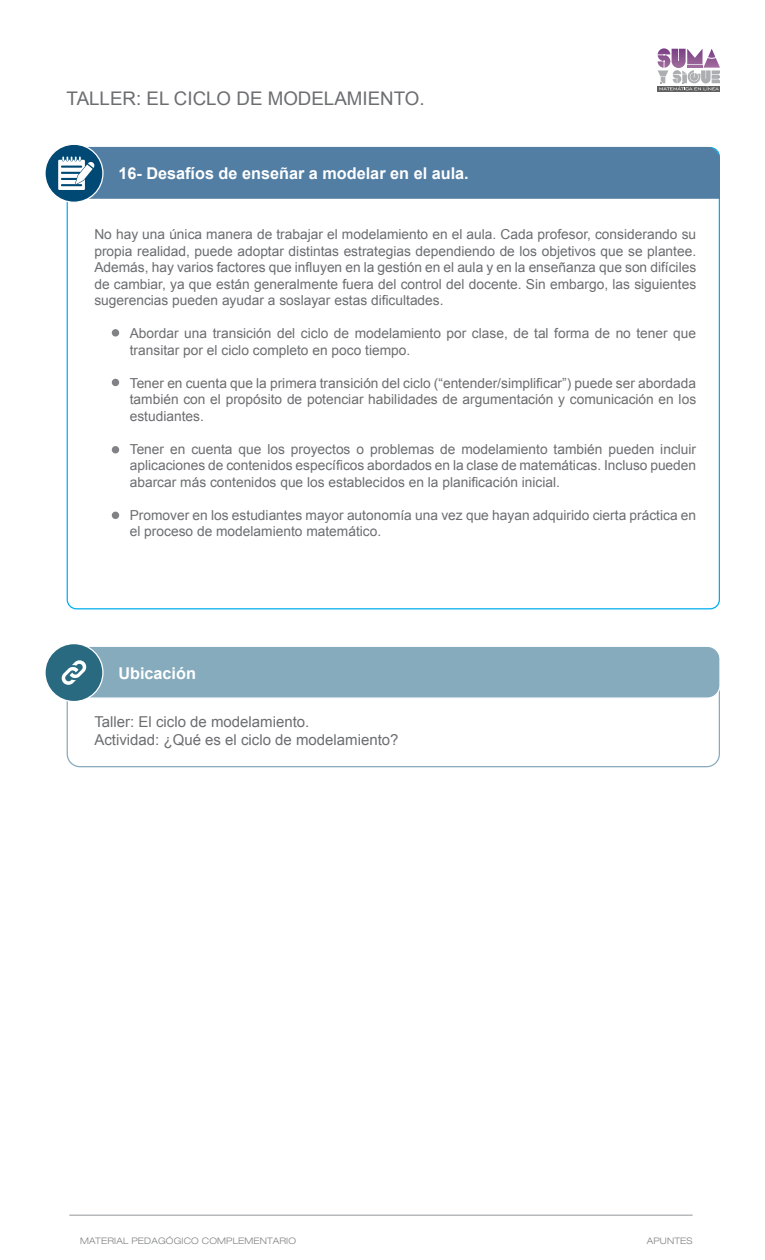
<style>
.page{position:relative;width:765px;height:1260px;background:#fff}
.page>*{position:absolute;margin:0;border:0;box-sizing:border-box;transform-origin:0 0}
.t1{font:18.75px "Arial";color:#6c6d70}
.t2{font:700 16.25px "Arial";color:#fff}
.t3{font:15px/18px "Arial";color:#6c6d70}
.t4{font:13.75px/16.5px "Arial";color:#6c6d70;text-align:justify}
.t5{font:300 expanded 9px "Helvetica Neue";letter-spacing:.02em;color:#808285}
</style>
<div class="page">
<div style="left:70px;top:646px;width:650px;height:52px;background:#86abbc;border-radius:13px"></div>
<div style="left:69px;top:646px;width:652px;height:53px;border:1px solid #fff;border-radius:13px"></div>
<div style="left:45px;top:644px;width:58px;height:58px;background:#296a81;border-radius:50%"></div>
<div style="left:44px;top:643px;width:60px;height:59px;border:1px solid #fff;border-radius:50%"></div>
<div style="left:45px;top:144px;width:58px;height:58px;background:#004974;border-radius:50%"></div>
<div style="left:44px;top:144px;width:60px;height:59px;border:1px solid #fff;border-radius:50%"></div>
<svg style="left:58px;top:147px;width:662px;height:52px;background:#537fa3"></svg>
<svg style="left:61px;top:660px;width:26px;height:25px"></svg>
<hr style="left:69px;top:1215px;width:624px;height:1px;background:#939598">
<div style="left:112px;top:329px;width:7px;height:8px;background:#808285;border-radius:50%"></div>
<div style="left:112px;top:379px;width:7px;height:7px;background:#808285;border-radius:50%"></div>
<div style="left:112px;top:446px;width:7px;height:7px;background:#808285;border-radius:50%"></div>
<div style="left:112px;top:512px;width:7px;height:7px;background:#808285;border-radius:50%"></div>
<svg style="left:658px;top:90px;width:62px;height:1px"></svg>
<svg style="left:658px;top:48px;width:62px;height:42px"></svg>
<h1 class="t1" style="left:67px;top:86px;width:360px">TALLER: EL CICLO DE MODELAMIENTO.</h1>
<p class="t2" style="left:118px;top:162px;width:352px">16- Desafíos de enseñar a modelar en el aula.</p>
<p class="t4" style="left:94px;top:226px;width:603px">No hay una única manera de trabajar el modelamiento en el aula. Cada profesor, considerando su propia realidad, puede adoptar distintas estrategias dependiendo de los objetivos que se plantee.<br>Además, hay varios factores que influyen en la gestión en el aula y en la enseñanza que son difíciles de cambiar, ya que están generalmente fuera del control del docente. Sin embargo, las siguientes sugerencias pueden ayudar a soslayar estas dificultades.</p>
<p class="t4" style="left:130px;top:325px;width:568px">Abordar una transición del ciclo de modelamiento por clase, de tal forma de no tener que transitar por el ciclo completo en poco tiempo.</p>
<p class="t4" style="left:130px;top:375px;width:568px">Tener en cuenta que la primera transición del ciclo (“entender/simplificar”) puede ser abordada también con el propósito de potenciar habilidades de argumentación y comunicación en los estudiantes.</p>
<p class="t4" style="left:130px;top:441px;width:568px">Tener en cuenta que los proyectos o problemas de modelamiento también pueden incluir aplicaciones de contenidos específicos abordados en la clase de matemáticas. Incluso pueden abarcar más contenidos que los establecidos en la planificación inicial.</p>
<p class="t4" style="left:130px;top:507px;width:568px">Promover en los estudiantes mayor autonomía una vez que hayan adquirido cierta práctica en el proceso de modelamiento matemático.</p>
<p class="t2" style="left:118px;top:663px;width:79px">Ubicación</p>
<p class="t3" style="left:94px;top:713px;width:306px">Taller: El ciclo de modelamiento.<br>Actividad: ¿Qué es el ciclo de modelamiento?</p>
<p class="t5" style="left:80px;top:1235px;width:218px">MATERIAL PEDAGÓGICO COMPLEMENTARIO</p>
<p class="t5" style="left:647px;top:1235px;width:47px">APUNTES</p>
</div>
